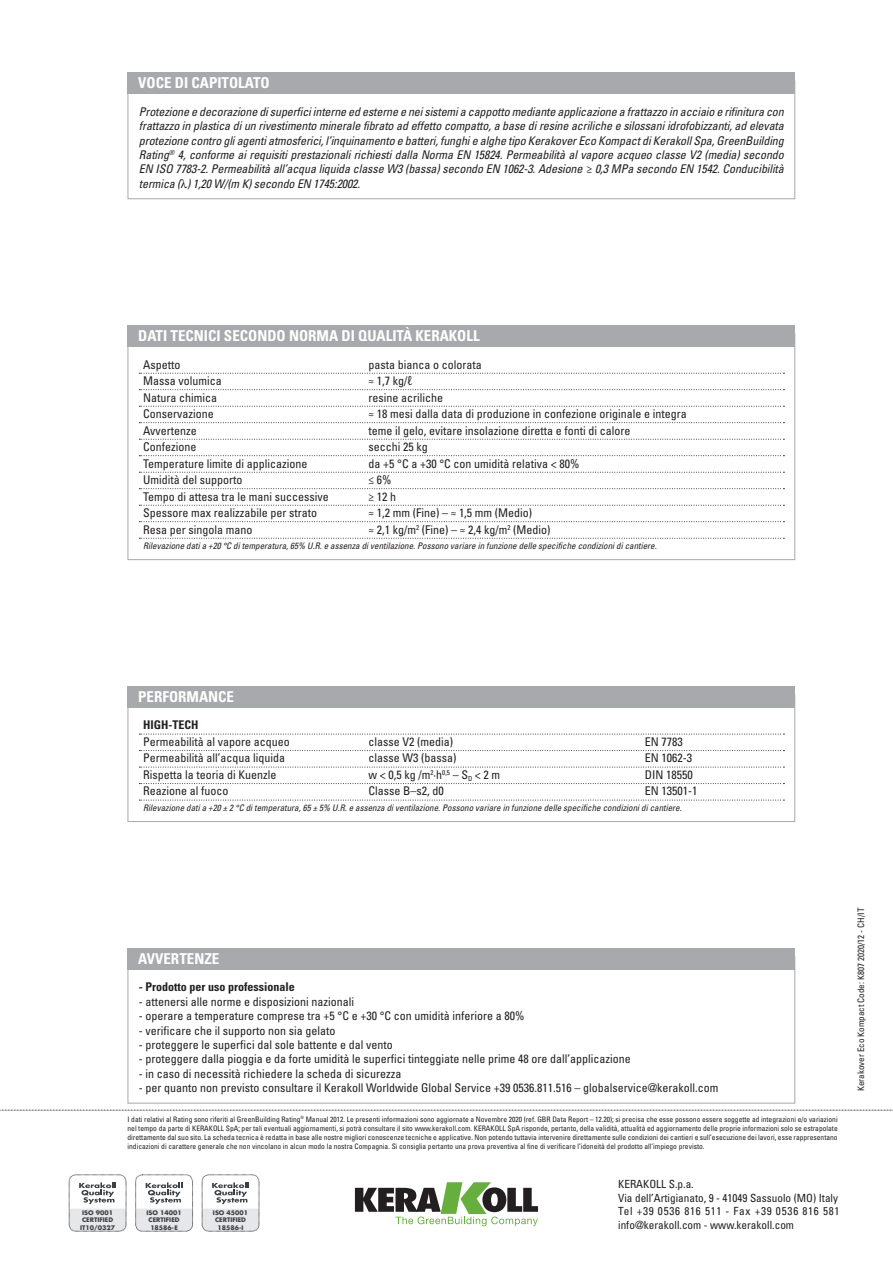
<style>
.page{position:relative;width:893px;height:1263px;background:#fff}
.page>*{position:absolute;margin:0;border:0;box-sizing:border-box;transform-origin:0 0}
.titolo_box{font:700 condensed 15px "Univers LT Std";color:#fff}
.tabelle_-_testo{font:condensed 12px "Univers LT Std";color:#231f20}
.testo_box_corsivo{font:italic condensed 12px/14.4px "Univers LT Std";letter-spacing:-.01em;color:#231f20;text-align:justify}
.testo_box{font:condensed 12px "Univers LT Std";color:#231f20}
.testo_box_bold{font:700 condensed 12px "Univers LT Std";color:#231f20}
.tabelle_-_titoli_bol{font:700 condensed 12px "Univers LT Std";color:#231f20}
.t1{font:condensed 11.25px/13.5px "Univers LT Std";color:#231f20}
.tabelle_-_note{font:italic condensed 9px "Univers LT Std";color:#231f20}
.notag_eco_codice_sc{font:condensed 9px "Univers LT Std";color:#231f20}
.t2{font:condensed 7.5px/9px "Univers LT Std";color:#231f20;text-align:justify}
.t3{font:700 6.15px/7.4px "Futura Std";color:#3c3f44;text-align:center}
</style>
<div class="page">
<svg style="left:0;top:1110px;width:893px;height:1px"></svg>
<svg style="left:355px;top:1182px;width:183px;height:44px"></svg>
<div style="left:69px;top:1175px;width:57px;height:56px;border:1px dashed #231f20;border-radius:7px"></div>
<svg style="left:69px;top:1182px;width:57px;height:49px"></svg>
<div style="left:136px;top:1175px;width:57px;height:56px;border:1px dashed #231f20;border-radius:7px"></div>
<svg style="left:136px;top:1182px;width:57px;height:49px"></svg>
<div style="left:202px;top:1175px;width:57px;height:56px;border:1px dashed #231f20;border-radius:7px"></div>
<svg style="left:202px;top:1182px;width:57px;height:49px"></svg>
<svg style="left:139px;top:373px;width:645px;height:1px"></svg>
<svg style="left:139px;top:389px;width:645px;height:1px"></svg>
<svg style="left:139px;top:406px;width:645px;height:1px"></svg>
<svg style="left:139px;top:422px;width:645px;height:1px"></svg>
<svg style="left:139px;top:439px;width:645px;height:1px"></svg>
<svg style="left:139px;top:455px;width:645px;height:1px"></svg>
<svg style="left:139px;top:472px;width:645px;height:1px"></svg>
<svg style="left:139px;top:488px;width:645px;height:1px"></svg>
<svg style="left:139px;top:505px;width:645px;height:1px"></svg>
<svg style="left:139px;top:521px;width:645px;height:1px"></svg>
<svg style="left:139px;top:538px;width:645px;height:1px"></svg>
<div style="left:128px;top:325px;width:667px;height:21px;background:#a8a9ad"></div>
<div style="left:128px;top:948px;width:667px;height:21px;background:#a8a9ad"></div>
<svg style="left:139px;top:734px;width:645px;height:1px"></svg>
<svg style="left:139px;top:750px;width:645px;height:1px"></svg>
<svg style="left:139px;top:767px;width:645px;height:1px"></svg>
<svg style="left:139px;top:783px;width:645px;height:1px"></svg>
<svg style="left:139px;top:800px;width:645px;height:1px"></svg>
<div style="left:128px;top:694px;width:667px;height:128px;border:1px solid #a8a9ad"></div>
<div style="left:128px;top:686px;width:667px;height:21px;background:#a8a9ad"></div>
<div style="left:128px;top:81px;width:667px;height:118px;border:1px solid #a8a9ad"></div>
<div style="left:128px;top:72px;width:667px;height:22px;background:#a8a9ad"></div>
<p class="titolo_box" style="left:138px;top:74px;width:133px">VOCE DI CAPITOLATO</p>
<p class="testo_box_corsivo" style="left:139px;top:104px;width:646px">Protezione e decorazione di superfici interne ed esterne e nei sistemi a cappotto mediante applicazione a frattazzo in acciaio e rifinitura con frattazzo in plastica di un rivestimento minerale fibrato ad effetto compatto, a base di resine acriliche e silossani idrofobizzanti, ad elevata protezione contro gli agenti atmosferici, l’inquinamento e batteri, funghi e alghe tipo Kerakover Eco Kompact di Kerakoll Spa, GreenBuilding Rating<sup>®</sup> 4, conforme ai requisiti prestazionali richiesti dalla Norma EN 15824. Permeabilità al vapore acqueo classe V2 (media) secondo EN ISO 7783-2. Permeabilità all’acqua liquida classe W3 (bassa) secondo EN 1062-3. Adesione ≥ 0,3 MPa secondo EN 1542. Conducibilità termica ( ) 1,20 W/(m K) secondo EN 1745:2002.</p>
<p class="titolo_box" style="left:138px;top:327px;width:343px">DATI TECNICI SECONDO NORMA DI QUALITÀ KERAKOLL</p>
<p class="tabelle_-_testo" style="left:143px;top:357px;width:39px">Aspetto</p>
<p class="tabelle_-_testo" style="left:369px;top:357px;width:115px">pasta bianca o colorata</p>
<p class="tabelle_-_testo" style="left:143px;top:373px;width:80px">Massa volumica</p>
<p class="tabelle_-_testo" style="left:369px;top:373px;width:45px">≈ 1,7 kg/ℓ</p>
<p class="tabelle_-_testo" style="left:143px;top:390px;width:75px">Natura chimica</p>
<p class="tabelle_-_testo" style="left:369px;top:390px;width:76px">resine acriliche</p>
<p class="tabelle_-_testo" style="left:143px;top:406px;width:72px">Conservazione</p>
<p class="tabelle_-_testo" style="left:369px;top:406px;width:320px">≈ 18 mesi dalla data di produzione in confezione originale e integra</p>
<p class="tabelle_-_testo" style="left:143px;top:423px;width:55px">Avvertenze</p>
<p class="tabelle_-_testo" style="left:369px;top:423px;width:263px">teme il gelo, evitare insolazione diretta e fonti di calore</p>
<p class="tabelle_-_testo" style="left:143px;top:439px;width:55px">Confezione</p>
<p class="tabelle_-_testo" style="left:369px;top:439px;width:61px">secchi 25 kg</p>
<p class="tabelle_-_testo" style="left:143px;top:456px;width:166px">Temperature limite di applicazione</p>
<p class="tabelle_-_testo" style="left:369px;top:456px;width:212px">da +5 °C a +30 °C con umidità relativa &lt; 80%</p>
<p class="tabelle_-_testo" style="left:143px;top:472px;width:101px">Umidità del supporto</p>
<p class="tabelle_-_testo" style="left:369px;top:472px;width:24px">≤ 6%</p>
<p class="tabelle_-_testo" style="left:143px;top:489px;width:187px">Tempo di attesa tra le mani successive</p>
<p class="tabelle_-_testo" style="left:369px;top:489px;width:29px">≥ 12 h</p>
<p class="tabelle_-_testo" style="left:143px;top:505px;width:175px">Spessore max realizzabile per strato</p>
<p class="tabelle_-_testo" style="left:369px;top:505px;width:165px">≈ 1,2 mm (Fine) – ≈ 1,5 mm (Medio)</p>
<p class="tabelle_-_testo" style="left:143px;top:522px;width:111px">Resa per singola mano</p>
<p class="tabelle_-_testo" style="left:369px;top:522px;width:183px">≈ 2,1 kg/m<sup>2</sup> (Fine) – ≈ 2,4 kg/m<sup>2</sup> (Medio)</p>
<p class="tabelle_-_note" style="left:143px;top:540px;width:515px">Rilevazione dati a +20 °C di temperatura, 65% U.R. e assenza di ventilazione. Possono variare in funzione delle specifiche condizioni di cantiere.</p>
<p class="titolo_box" style="left:138px;top:687px;width:97px">PERFORMANCE</p>
<p class="tabelle_-_titoli_bol" style="left:143px;top:718px;width:57px">HIGH-TECH</p>
<p class="tabelle_-_testo" style="left:143px;top:734px;width:148px">Permeabilità al vapore acqueo</p>
<p class="tabelle_-_testo" style="left:369px;top:734px;width:86px">classe V2 (media)</p>
<p class="tabelle_-_testo" style="left:645px;top:734px;width:39px">EN 7783</p>
<p class="tabelle_-_testo" style="left:143px;top:750px;width:143px">Permeabilità all’acqua liquida</p>
<p class="tabelle_-_testo" style="left:369px;top:750px;width:89px">classe W3 (bassa)</p>
<p class="tabelle_-_testo" style="left:645px;top:750px;width:49px">EN 1062-3</p>
<p class="tabelle_-_testo" style="left:143px;top:767px;width:135px">Rispetta la teoria di Kuenzle</p>
<p class="tabelle_-_testo" style="left:369px;top:767px;width:133px">w &lt; 0,5 kg /m<sup>2</sup>∙h<sup>0,5</sup> – S<sub>D</sub> &lt; 2 m</p>
<p class="tabelle_-_testo" style="left:645px;top:767px;width:49px">DIN 18550</p>
<p class="tabelle_-_testo" style="left:143px;top:783px;width:87px">Reazione al fuoco</p>
<p class="tabelle_-_testo" style="left:369px;top:783px;width:77px">Classe B–s2, d0</p>
<p class="tabelle_-_testo" style="left:645px;top:783px;width:54px">EN 13501-1</p>
<p class="tabelle_-_note" style="left:143px;top:802px;width:540px">Rilevazione dati a +20 ± 2 °C di temperatura, 65 ± 5% U.R. e assenza di ventilazione. Possono variare in funzione delle specifiche condizioni di cantiere.</p>
<p class="titolo_box" style="left:138px;top:949px;width:83px">AVVERTENZE</p>
<p class="testo_box_bold" style="left:139px;top:980px;width:157px">- Prodotto per uso professionale</p>
<p class="testo_box" style="left:139px;top:994px;width:217px">- attenersi alle norme e disposizioni nazionali</p>
<p class="testo_box" style="left:139px;top:1008px;width:387px">- operare a temperature comprese tra +5 °C e +30 °C con umidità inferiore a 80%</p>
<p class="testo_box" style="left:139px;top:1023px;width:198px">- verificare che il supporto non sia gelato</p>
<p class="testo_box" style="left:139px;top:1037px;width:255px">- proteggere le superfici dal sole battente e dal vento</p>
<p class="testo_box" style="left:139px;top:1051px;width:493px">- proteggere dalla pioggia e da forte umidità le superfici tinteggiate nelle prime 48 ore dall’applicazione</p>
<p class="testo_box" style="left:139px;top:1066px;width:264px">- in caso di necessità richiedere la scheda di sicurezza</p>
<p class="testo_box" style="left:139px;top:1080px;width:581px">- per quanto non previsto consultare il Kerakoll Worldwide Global Service +39 0536.811.516 – globalservice@kerakoll.com</p>
<p class="t2" style="left:128px;top:1114px;width:712px">I dati relativi al Rating sono riferiti al GreenBuilding Rating<sup>®</sup> Manual 2012. Le presenti informazioni sono aggiornate a Novembre 2020 (ref. GBR Data Report – 12.20); si precisa che esse possono essere soggette ad integrazioni e/o variazioni nel tempo da parte di KERAKOLL SpA; per tali eventuali aggiornamenti, si potrà consultare il sito www.kerakoll.com. KERAKOLL SpA risponde, pertanto, della validità, attualità ed aggiornamento delle proprie informazioni solo se estrapolate direttamente dal suo sito. La scheda tecnica è redatta in base alle nostre migliori conoscenze tecniche e applicative. Non potendo tuttavia intervenire direttamente sulle condizioni dei cantieri e sull’esecuzione dei lavori, esse rappresentano indicazioni di carattere generale che non vincolano in alcun modo la nostra Compagnia. Si consiglia pertanto una prova preventiva al fine di verificare l’idoneità del prodotto all’impiego previsto.</p>
<h3 class="t1" style="left:618px;top:1177px;width:223px">KERAKOLL S.p.a.<br>Via dell’Artigianato, 9 - 41049 Sassuolo (MO) Italy Tel +39 0536 816 511 - Fax +39 0536 816 581 info@kerakoll.com - www.kerakoll.com</h3>
<p class="t3" style="left:80px;top:1209px;width:36px">ISO 9001<br>CERTIFIED<br>IT10/0327</p>
<p class="t3" style="left:146px;top:1209px;width:37px">ISO 14001<br>CERTIFIED<br>18586-E</p>
<p class="t3" style="left:213px;top:1209px;width:37px">ISO 45001<br>CERTIFIED<br>18586-I</p>
<p class="notag_eco_codice_sc" style="left:855px;top:1091px;width:185px;rotate:-90deg">Kerakover Eco Kompact Code: K807 2020/12 - CH/IT</p>
</div>
